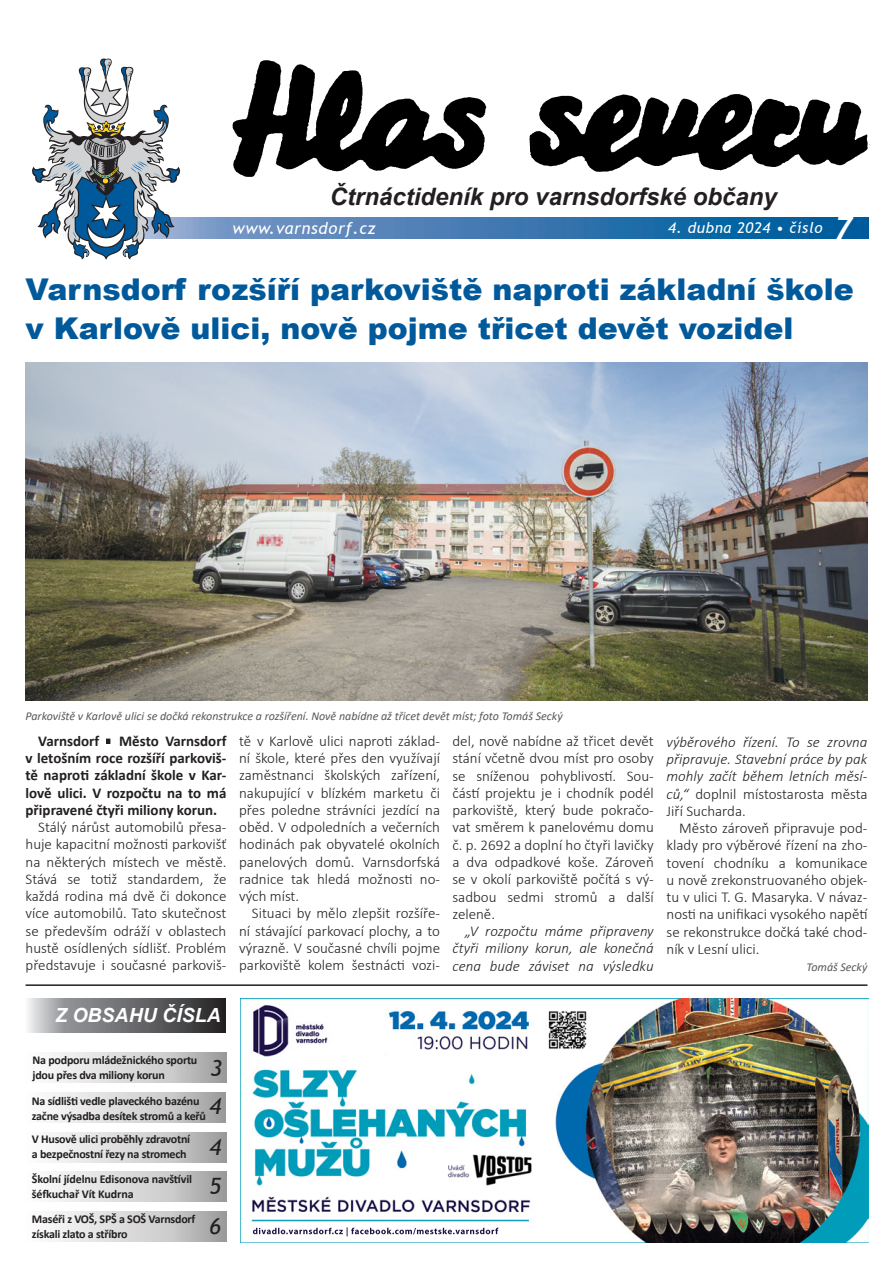
<style>
.page{position:relative;width:893px;height:1263px;background:#fff}
.page>*{position:absolute;margin:0;border:0;box-sizing:border-box;transform-origin:0 0}
.t1{font:900 30px/39px "Arial";color:#00599b}
.t2{font:italic 700 24px "Arial";color:#231f20}
.t3{font:italic 22.5px "Trebuchet MS";color:#231f20}
.t4{font:italic 700 19.5px "Arial";color:#fff}
.t5{font:italic 16.5px "Trebuchet MS";letter-spacing:.04em;color:#fff}
.t6{font:300 15px/17.2px "Calibri";color:#231f20;text-align:justify}
.t7{font:italic 300 15px/17.2px "Calibri";color:#231f20;text-align:justify}
.t8{font:700 15px/17.2px "Calibri";color:#231f20;text-align:justify}
.t9{font:italic 15px "Trebuchet MS";letter-spacing:.04em;color:#fff}
.t10{font:700 12px/15px "Calibri";letter-spacing:-.02em;color:#231f20}
.t11{font:italic 12px "Calibri";color:#57585a}
.s1{font-family:"Trebuchet";font-weight:700;font-size:31.2px}
.s2{font-style:normal}
</style>
<div class="page">
<img style="left:181px;top:217px;width:687px;height:21px">
<img style="left:232px;top:60px;width:638px;height:117px">
<svg style="left:32px;top:58px;width:149px;height:202px"></svg>
<img style="left:28px;top:998px;width:197px;height:34px">
<hr style="left:26px;top:984px;width:841px;height:2px;background:#231f20">
<img style="left:240px;top:998px;width:628px;height:245px">
<img style="left:598px;top:998px;width:39px;height:11px">
<img style="left:600px;top:998px;width:36px;height:11px">
<img style="left:860px;top:1002px;width:8px;height:42px">
<img style="left:368px;top:1055px;width:41px;height:24px">
<img style="left:348px;top:1058px;width:40px;height:21px">
<svg style="left:106px;top:739px;width:4px;height:5px"></svg>
<img style="left:26px;top:363px;width:841px;height:338px">
<h2 class="t2" style="left:330px;top:180px;width:448px">Čtrnáctideník pro varnsdorfské občany</h2>
<p class="t5" style="left:232px;top:218px;width:145px">www.varnsdorf.cz</p>
<p class="t9" style="left:668px;top:218px;width:185px">4. dubna 2024 • číslo <span class="s1">7</span></p>
<h1 class="t1" style="left:26px;top:269px;width:830px">Varnsdorf rozšíří parkoviště naproti základní škole v Karlově ulici, nově pojme třicet devět vozidel</h1>
<p class="t11" style="left:26px;top:708px;width:539px">Parkoviště v Karlově ulici se dočká rekonstrukce a rozšíření. Nově nabídne až třicet devět míst; foto Tomáš Secký</p>
<p class="t8" style="left:26px;top:732px;width:202px;text-indent:94px">Město Varnsdorf v letošním roce rozšíří parkoviš&shy;tě naproti základní škole v Kar&shy;lově ulici. V rozpočtu na to má připravené čtyři miliony korun.</p>
<p class="t6" style="left:26px;top:818px;width:202px;text-indent:13px">Stálý nárůst automobilů přesa&shy;huje kapacitní možnosti parkovišť na některých místech ve městě.<br>Stává se totiž standardem, že každá rodina má dvě či dokonce více automobilů. Tato skutečnost se především odráží v oblastech hustě osídlených sídlišť. Problém představuje i současné parkoviš-</p>
<p class="t8" style="left:38px;top:732px;width:63px">Varnsdorf</p>
<h3 class="t4" style="left:55px;top:1002px;width:167px">Z OBSAHU ČÍSLA</h3>
<p class="t6" style="left:239px;top:732px;width:202px">tě v Karlově ulici naproti základ&shy;ní škole, které přes den využívají zaměstnanci školských zařízení, nakupující v blízkém marketu či přes poledne strávníci jezdící na oběd. V odpoledních a večerních hodinách pak obyvatelé okolních panelových domů. Varnsdorfská radnice tak hledá možnosti no&shy;vých míst.</p>
<p class="t6" style="left:239px;top:905px;width:202px;text-indent:13px">Situaci by mělo zlepšit rozšíře&shy;ní stávající parkovací plochy, a to výrazně. V současné chvíli pojme parkoviště kolem šestnácti vozi-</p>
<p class="t6" style="left:452px;top:732px;width:203px">del, nově nabídne až třicet devět stání včetně dvou míst pro osoby se sníženou pohyblivostí. Sou&shy;částí projektu je i chodník podél parkoviště, který bude pokračo&shy;vat směrem k panelovému domu č. p. 2692 a doplní ho čtyři lavičky a dva odpadkové koše. Zároveň se v okolí parkoviště počítá s vý&shy;sadbou sedmi stromů a další zeleně.</p>
<p class="t7" style="left:452px;top:922px;width:203px;text-indent:13px">„V rozpočtu máme připraveny čtyři miliony korun, ale konečná cena bude záviset na výsledku</p>
<p class="t7" style="left:666px;top:733px;width:202px">výběrového řízení. To se zrovna připravuje. Stavební práce by pak mohly začít během letních měsí&shy;ců,“ <span class="s2">doplnil místostarosta města Jiří Sucharda.</span></p>
<p class="t6" style="left:666px;top:819px;width:202px;text-indent:13px">Město zároveň připravuje pod&shy;klady pro výběrové řízení na zho&shy;tovení chodníku a komunikace u nově zrekonstruovaného objek&shy;tu v ulici T. G. Masaryka. V návaz&shy;nosti na unifikaci vysokého napětí se rekonstrukce dočká také chod&shy;ník v Lesní ulici.</p>
<p class="t11" style="left:807px;top:959px;width:62px">Tomáš Secký</p>
<p class="t10" style="left:33px;top:1052px;width:166px">Na podporu mládežnického sportu jdou přes dva miliony korun</p>
<h3 class="t3" style="left:210px;top:1054px;width:13px">3</h3>
<p class="t10" style="left:32px;top:1093px;width:191px">Na sídlišti vedle plaveckého bazénu začne výsadba desítek stromů a keřů <sup>4</sup></p>
<p class="t10" style="left:32px;top:1132px;width:191px">V Husově ulici proběhly zdravotní<br>a bezpečnostní řezy na stromech <sup>4</sup></p>
<p class="t10" style="left:32px;top:1171px;width:162px">Školní jídelnu Edisonova navštívil šéfkuchař Vít Kudrna</p>
<h3 class="t3" style="left:209px;top:1172px;width:13px">5</h3>
<p class="t10" style="left:32px;top:1211px;width:165px">Maséři z VOŠ, SPŠ a SOŠ Varnsdorf získali zlato a stříbro</p>
<h3 class="t3" style="left:209px;top:1213px;width:13px">6</h3>
</div>
